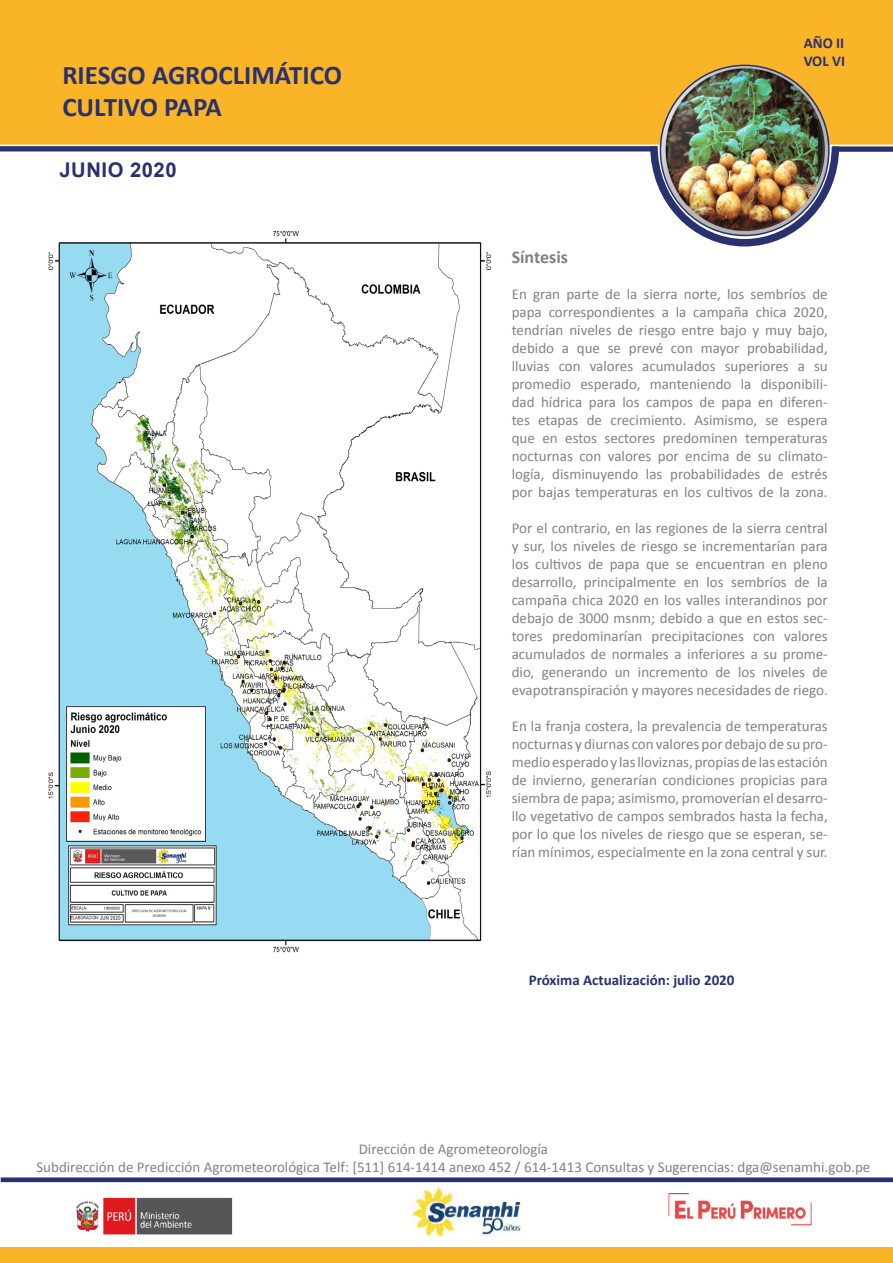
<style>
.page{position:relative;width:893px;height:1263px;background:#fff}
.page>*{position:absolute;margin:0;border:0;box-sizing:border-box;transform-origin:0 0}
.t1{font:700 27px "Calibri";color:#29316f}
.t2{font:700 20.25px "Arial";letter-spacing:.025em;color:#29316f}
.t3{font:700 18px "Calibri";color:#808285}
.t4{font:15px/18px "Calibri";color:#808285;text-align:justify}
.t5{font:700 15px "Calibri";color:#29316f}
</style>
<div class="page">
<div style="left:1px;top:1px;width:891px;height:143px;background:#fab428"></div>
<div style="left:0;top:0;width:893px;height:145px;border:2px solid #fab428"></div>
<div style="left:0;top:1247px;width:893px;height:16px;background:#fab428"></div>
<div style="left:0;top:146px;width:656px;height:5px;border:2px solid #29316f"></div>
<div style="left:833px;top:146px;width:60px;height:6px;border:2px solid #29316f"></div>
<svg style="left:646px;top:142px;width:197px;height:105px"></svg>
<img style="left:660px;top:65px;width:169px;height:170px">
<img style="left:48px;top:231px;width:444px;height:722px">
<img style="left:76px;top:1187px;width:736px;height:49px">
<div style="left:1px;top:1177px;width:892px;height:5px;border:2px solid #29316f"></div>
<p class="t1" style="left:62px;top:58px;width:281px">RIESGO AGROCLIMÁTICO</p>
<p class="t1" style="left:62px;top:90px;width:161px">CULTIVO PAPA</p>
<p class="t2" style="left:60px;top:156px;width:119px">JUNIO 2020</p>
<p class="t5" style="left:804px;top:33px;width:42px">AÑO II</p>
<p class="t5" style="left:804px;top:51px;width:43px">VOL VI</p>
<p class="t3" style="left:512px;top:246px;width:58px">Síntesis</p>
<p class="t4" style="left:512px;top:285px;width:318px">En gran parte de la sierra norte, los sembríos de papa correspondientes a la campaña chica 2020, tendrían niveles de riesgo entre bajo y muy bajo, debido a que se prevé con mayor probabilidad, lluvias con valores acumulados superiores a su promedio esperado, manteniendo la disponibili&shy;dad hídrica para los campos de papa en diferen&shy;tes etapas de crecimiento. Asimismo, se espera que en estos sectores predominen temperaturas nocturnas con valores por encima de su climato&shy;logía, disminuyendo las probabilidades de estrés por bajas temperaturas en los cultivos de la zona.</p>
<p class="t4" style="left:512px;top:519px;width:318px">Por el contrario, en las regiones de la sierra central y sur, los niveles de riesgo se incrementarían para los cultivos de papa que se encuentran en pleno desarrollo, principalmente en los sembríos de la campaña chica 2020 en los valles interandinos por debajo de 3000 msnm; debido a que en estos sec&shy;tores predominarían precipitaciones con valores acumulados de normales a inferiores a su prome&shy;dio, generando un incremento de los niveles de evapotranspiración y mayores necesidades de riego.</p>
<p class="t4" style="left:512px;top:717px;width:318px">En la franja costera, la prevalencia de temperaturas nocturnas y diurnas con valores por debajo de su pro&shy;medio esperado y las lloviznas, propias de las estación de invierno, generarían condiciones propicias para siembra de papa; asimismo, promoverían el desarro&shy;llo vegetativo de campos sembrados hasta la fecha, por lo que los niveles de riesgo que se esperan, se&shy;rían mínimos, especialmente en la zona central y sur.</p>
<p class="t5" style="left:529px;top:970px;width:207px">Próxima Actualización: julio 2020</p>
<p class="t4" style="left:359px;top:1140px;width:191px">Dirección de Agrometeorología</p>
<p class="t4" style="left:36px;top:1158px;width:835px">Subdirección de Predicción Agrometeorológica Telf: [511] 614-1414 anexo 452 / 614-1413 Consultas y Sugerencias: dga@senamhi.gob.pe</p>
</div>
